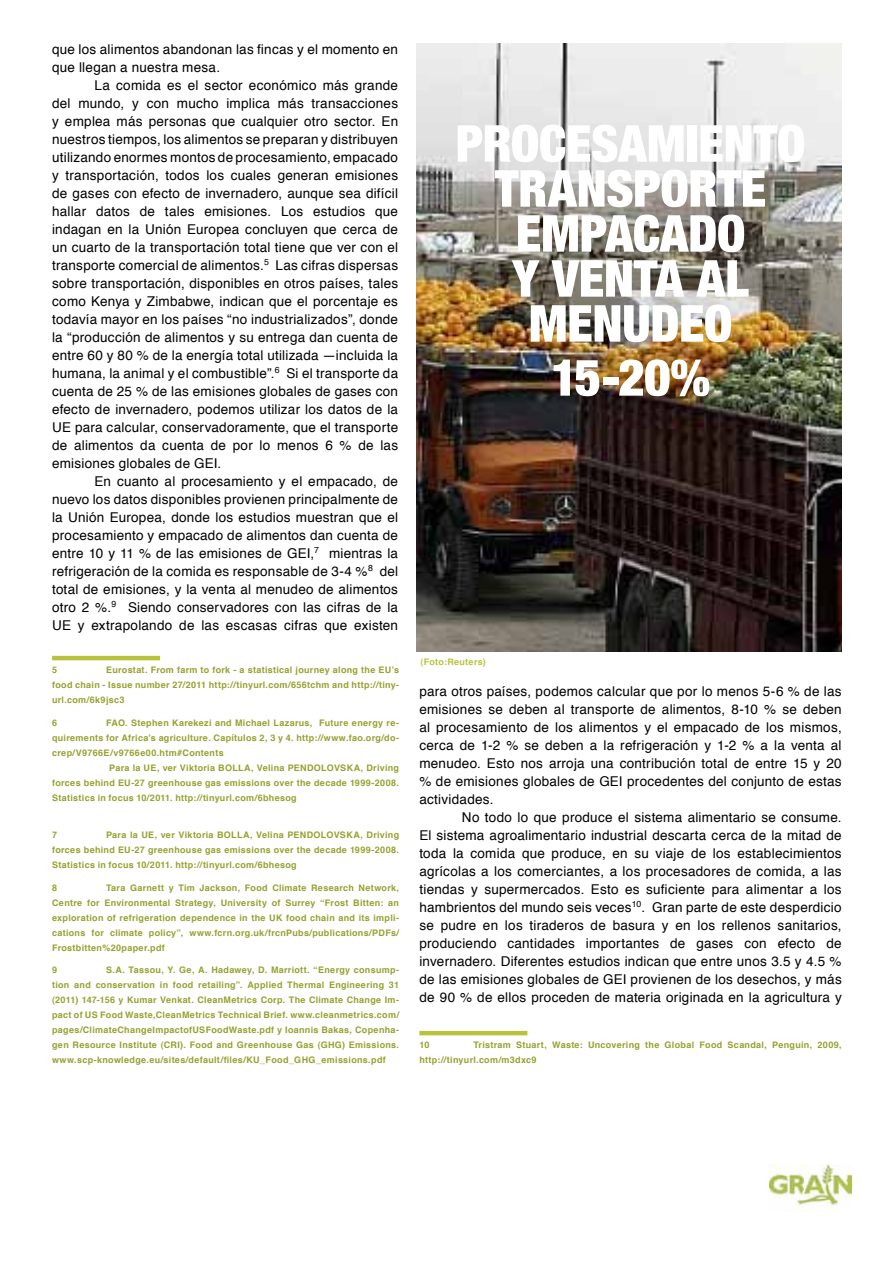
<style>
.page{position:relative;width:893px;height:1263px;background:#fff}
.page>*{position:absolute;margin:0;border:0;box-sizing:border-box;transform-origin:0 0}
.t1{font:900 condensed 51px/45px "Helvetica Neue";letter-spacing:-.005em;color:#fff;text-align:center}
.t2{font:13.5px/18px "Helvetica";letter-spacing:.02em;color:#000;text-align:justify}
.t3{font:13.5px "Helvetica CY Bold";color:#b8c23d}
.t4{font:700 9px/15px "Helvetica";letter-spacing:.035em;color:#96a12f;text-align:justify}
.t5{font:700 9px "Helvetica";letter-spacing:.03em;color:#b8c23d}
</style>
<div class="page">
<img style="left:769px;top:1164px;width:82px;height:48px">
<hr style="left:52px;top:656px;width:108px;height:4px;background:#b8c23d">
<img style="left:417px;top:43px;width:425px;height:608px">
<hr style="left:419px;top:1031px;width:108px;height:4px;background:#b8c23d">
<p class="t2" style="left:52px;top:41px;width:348px">que los alimentos abandonan las fincas y el momento en que llegan a nuestra mesa.</p>
<p class="t2" style="left:52px;top:77px;width:348px;text-indent:43px">La comida es el sector económico más grande del mundo, y con mucho implica más transacciones y emplea más personas que cualquier otro sector. En nuestros tiempos, los alimentos se preparan y distribuyen utilizando enormes montos de procesamiento, empacado y transportación, todos los cuales generan emisiones de gases con efecto de invernadero, aunque sea difícil hallar datos de tales emisiones. Los estudios que indagan en la Unión Europea concluyen que cerca de un cuarto de la transportación total tiene que ver con el transporte comercial de alimentos.<sup>5</sup> Las cifras dispersas sobre transportación, disponibles en otros países, tales como Kenya y Zimbabwe, indican que el porcentaje es todavía mayor en los países “no industrializados”, donde la “producción de alimentos y su entrega dan cuenta de entre 60 y 80 % de la energía total utilizada —incluida la humana, la animal y el combustible”.<sup>6</sup> Si el transporte da cuenta de 25 % de las emisiones globales de gases con efecto de invernadero, podemos utilizar los datos de la UE para calcular, conservadoramente, que el transporte de alimentos da cuenta de por lo menos 6 % de las emisiones globales de GEI.</p>
<p class="t2" style="left:52px;top:473px;width:348px;text-indent:43px">En cuanto al procesamiento y el empacado, de nuevo los datos disponibles provienen principalmente de la Unión Europea, donde los estudios muestran que el procesamiento y empacado de alimentos dan cuenta de entre 10 y 11 % de las emisiones de GEI,<sup>7</sup> mientras la refrigeración de la comida es responsable de 3-4 %<sup>8</sup> del total de emisiones, y la venta al menudeo de alimentos otro 2 %.<sup>9</sup> Siendo conservadores con las cifras de la UE y extrapolando de las escasas cifras que existen</p>
<p class="t4" style="left:52px;top:662px;width:7px">5</p>
<p class="t4" style="left:52px;top:662px;width:349px;text-indent:54px">Eurostat. From farm to fork - a statistical journey along the EU’s food chain - Issue number 27/2011 http://tinyurl.com/656tchm and http://tiny&shy;url.com/6k9jsc3</p>
<p class="t4" style="left:52px;top:715px;width:7px">6</p>
<p class="t4" style="left:106px;top:715px;width:295px">FAO. Stephen Karekezi and Michael Lazarus, Future energy re-</p>
<p class="t4" style="left:52px;top:730px;width:349px">quirements for Africa’s agriculture. Capítulos 2, 3 y 4. http://www.fao.org/do-</p>
<p class="t4" style="left:52px;top:745px;width:173px">crep/V9766E/v9766e00.htm#Contents</p>
<p class="t4" style="left:109px;top:760px;width:291px">Para la UE, ver Viktoria BOLLA, Velina PENDOLOVSKA, Driving</p>
<p class="t4" style="left:52px;top:775px;width:348px">forces behind EU-27 greenhouse gas emissions over the decade 1999-2008.</p>
<p class="t4" style="left:52px;top:790px;width:246px">Statistics in focus 10/2011. http://tinyurl.com/6bhesog</p>
<p class="t4" style="left:52px;top:827px;width:7px">7</p>
<p class="t4" style="left:52px;top:827px;width:349px;text-indent:54px">Para la UE, ver Viktoria BOLLA, Velina PENDOLOVSKA, Driving forces behind EU-27 greenhouse gas emissions over the decade 1999-2008.<br>Statistics in focus 10/2011. http://tinyurl.com/6bhesog</p>
<p class="t4" style="left:52px;top:880px;width:7px">8</p>
<p class="t4" style="left:52px;top:880px;width:349px;text-indent:54px">Tara Garnett y Tim Jackson, Food Climate Research Network, Centre for Environmental Strategy, University of Surrey “Frost Bitten: an exploration of refrigeration dependence in the UK food chain and its impli&shy;cations for climate policy”, www.fcrn.org.uk/frcnPubs/publications/PDFs/ Frostbitten%20paper.pdf</p>
<p class="t4" style="left:52px;top:962px;width:7px">9</p>
<p class="t4" style="left:52px;top:962px;width:349px;text-indent:54px">S.A. Tassou, Y. Ge, A. Hadawey, D. Marriott. “Energy consump&shy;tion and conservation in food retailing”. Applied Thermal Engineering 31 (2011) 147-156 y Kumar Venkat. CleanMetrics Corp. The Climate Change Im&shy;pact of US Food Waste,CleanMetrics Technical Brief. www.cleanmetrics.com/ pages/ClimateChangeImpactofUSFoodWaste.pdf y Ioannis Bakas, Copenha&shy;gen Resource Institute (CRI). Food and Greenhouse Gas (GHG) Emissions. www.scp-knowledge.eu/sites/default/files/KU_Food_GHG_emissions.pdf</p>
<h1 class="t1" style="left:456px;top:120px;width:351px">PROCESAMIENTO<br>TRANSPORTE<br>EMPACADO<br>Y VENTA AL<br>MENUDEO</h1>
<h1 class="t1" style="left:551px;top:354px;width:160px">15-20%</h1>
<p class="t5" style="left:421px;top:654px;width:67px">(Foto:Reuters)</p>
<p class="t2" style="left:419px;top:682px;width:424px">para otros países, podemos calcular que por lo menos 5-6 % de las emisiones se deben al transporte de alimentos, 8-10 % se deben al procesamiento de los alimentos y el empacado de los mismos, cerca de 1-2 % se deben a la refrigeración y 1-2 % a la venta al menudeo. Esto nos arroja una contribución total de entre 15 y 20 % de emisiones globales de GEI procedentes del conjunto de estas actividades.</p>
<p class="t2" style="left:419px;top:808px;width:424px;text-indent:43px">No todo lo que produce el sistema alimentario se consume.<br>El sistema agroalimentario industrial descarta cerca de la mitad de toda la comida que produce, en su viaje de los establecimientos agrícolas a los comerciantes, a los procesadores de comida, a las tiendas y supermercados. Esto es suficiente para alimentar a los hambrientos del mundo seis veces<sup>10</sup>. Gran parte de este desperdicio se pudre en los tiraderos de basura y en los rellenos sanitarios, produciendo cantidades importantes de gases con efecto de invernadero. Diferentes estudios indican que entre unos 3.5 y 4.5 % de las emisiones globales de GEI provienen de los desechos, y más de 90 % de ellos proceden de materia originada en la agricultura y</p>
<p class="t4" style="left:419px;top:1037px;width:12px">10</p>
<p class="t4" style="left:419px;top:1037px;width:424px;text-indent:54px">Tristram Stuart, Waste: Uncovering the Global Food Scandal, Penguin, 2009, http://tinyurl.com/m3dxc9</p>
<p class="t3" style="left:846px;top:1175px;width:8px">3</p>
</div>
